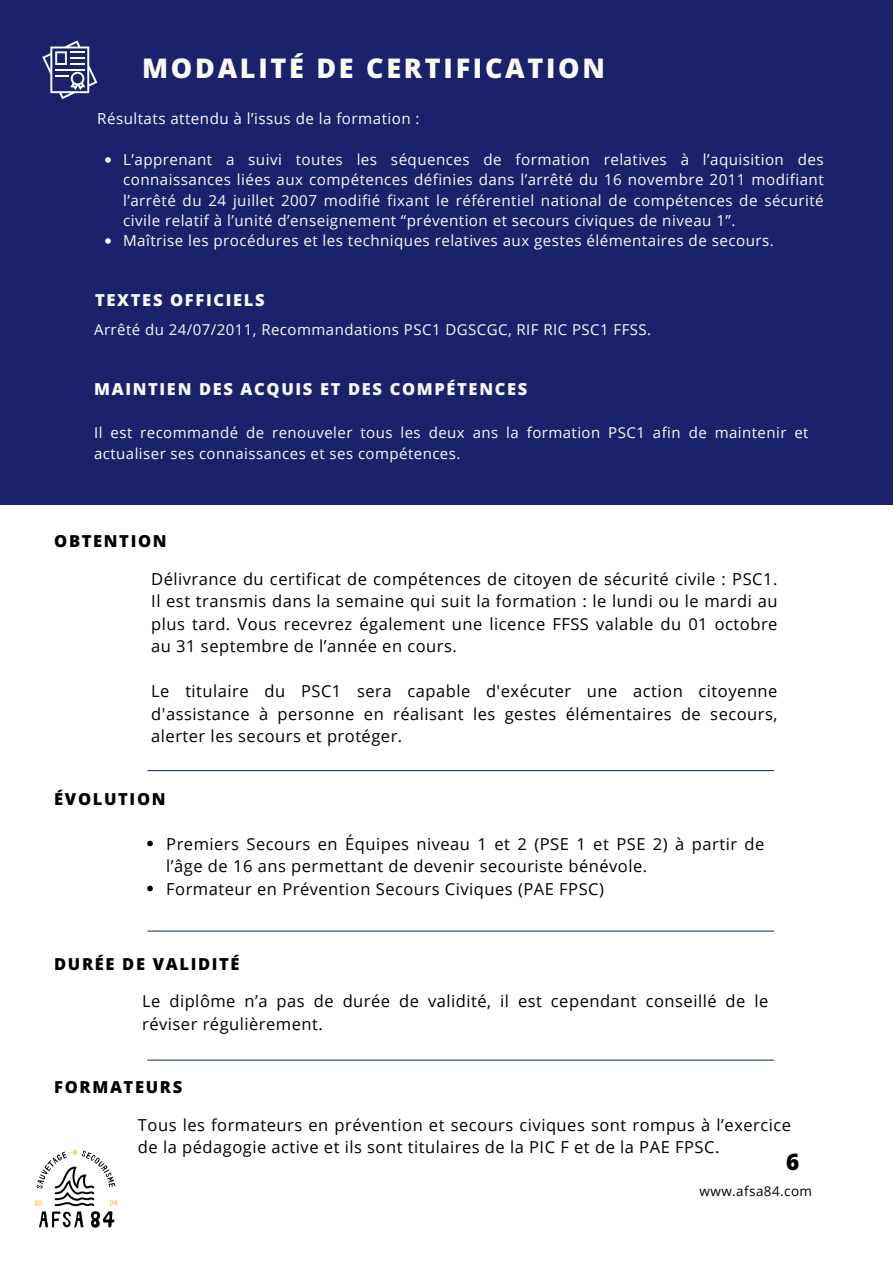
<style>
.page{position:relative;width:894px;height:1264px;background:#fff}
.page>*{position:absolute;margin:0;border:0;box-sizing:border-box;transform-origin:0 0}
.t1{font:800 27px "Open Sans";letter-spacing:.1em;color:#fafaf8}
.t2{font:800 22.5px "Open Sans";color:#000}
.t3{font:16.5px/22.5px "Open Sans";letter-spacing:.03em;color:#000}
.t4{font:800 16.5px "Open Sans";letter-spacing:.1em;color:#fafaf8}
.t5{font:800 16.5px "Open Sans";letter-spacing:.1em;color:#000}
.t6{font:15.15px/20.2px "Open Sans";letter-spacing:.03em;color:#fafaf8;text-align:justify}
.t7{font:15px/20.2px "Open Sans";letter-spacing:.03em;color:#fafaf8}
.t8{font:13.5px "Open Sans";letter-spacing:.03em;color:#000}
</style>
<div class="page">
<div style="left:0;top:0;width:892px;height:505px;background:#1b226c"></div>
<svg style="left:105px;top:157px;width:6px;height:6px"></svg>
<svg style="left:105px;top:238px;width:6px;height:6px"></svg>
<svg style="left:42px;top:40px;width:55px;height:59px"></svg>
<svg style="left:35px;top:1149px;width:82px;height:78px"></svg>
<hr style="left:147px;top:770px;width:626px;height:1px;background:#26407a">
<hr style="left:147px;top:930px;width:626px;height:1px;background:#26407a">
<svg style="left:147px;top:840px;width:6px;height:6px"></svg>
<svg style="left:147px;top:885px;width:6px;height:6px"></svg>
<hr style="left:147px;top:1059px;width:626px;height:1px;background:#26407a">
<p class="t1" style="left:142px;top:49px;width:464px">MODALITÉ DE CERTIFICATION</p>
<h1 class="t6" style="left:97px;top:108px;width:324px">Résultats attendu à l’issus de la formation :</h1>
<h3 class="t6" style="left:123px;top:149px;width:702px">L’apprenant a suivi toutes les séquences de formation relatives à l’aquisition des connaissances liées aux compétences définies dans l’arrêté du 16 novembre 2011 modifiant l’arrêté du 24 juillet 2007 modifié fixant le référentiel national de compétences de sécurité civile relatif à l’unité d’enseignement “prévention et secours civiques de niveau 1”.</h3>
<p class="t6" style="left:123px;top:230px;width:652px">Maîtrise les procédures et les techniques relatives aux gestes élémentaires de secours.</p>
<p class="t4" style="left:95px;top:288px;width:171px">TEXTES OFFICIELS</p>
<h3 class="t7" style="left:94px;top:319px;width:558px">Arrêté du 24/07/2011, Recommandations PSC1 DGSCGC, RIF RIC PSC1 FFSS.</h3>
<p class="t4" style="left:94px;top:377px;width:434px">MAINTIEN DES ACQUIS ET DES COMPÉTENCES</p>
<h2 class="t7" style="left:94px;top:422px;width:715px">Il est recommandé de renouveler tous les deux ans la formation PSC1 afin de maintenir et actualiser ses connaissances et ses compétences.</h2>
<p class="t5" style="left:54px;top:529px;width:114px">OBTENTION</p>
<h3 class="t3" style="left:151px;top:567px;width:627px;text-align:justify">Délivrance du certificat de compétences de citoyen de sécurité civile : PSC1.<br>Il est transmis dans la semaine qui suit la formation : le lundi ou le mardi au plus tard. Vous recevrez également une licence FFSS valable du 01 octobre au 31 septembre de l’année en cours.</h3>
<h2 class="t3" style="left:151px;top:679px;width:627px;text-align:justify">Le titulaire du PSC1 sera capable d'exécuter une action citoyenne d'assistance à personne en réalisant les gestes élémentaires de secours, alerter les secours et protéger.</h2>
<p class="t5" style="left:54px;top:787px;width:113px">ÉVOLUTION</p>
<h3 class="t3" style="left:166px;top:832px;width:599px">Premiers Secours en Équipes niveau 1 et 2 (PSE 1 et PSE 2) à partir de l’âge de 16 ans permettant de devenir secouriste bénévole.</h3>
<h3 class="t3" style="left:166px;top:877px;width:439px">Formateur en Prévention Secours Civiques (PAE FPSC)</h3>
<h2 class="t5" style="left:54px;top:952px;width:187px">DURÉE DE VALIDITÉ</h2>
<h2 class="t3" style="left:142px;top:989px;width:627px">Le diplôme n’a pas de durée de validité, il est cependant conseillé de le réviser régulièrement.</h2>
<h3 class="t5" style="left:54px;top:1075px;width:129px">FORMATEURS</h3>
<h2 class="t3" style="left:138px;top:1113px;width:654px">Tous les formateurs en prévention et secours civiques sont rompus à l’exercice de la pédagogie active et ils sont titulaires de la PIC F et de la PAE FPSC.</h2>
<h2 class="t2" style="left:786px;top:1145px;width:15px">6</h2>
<h3 class="t8" style="left:699px;top:1181px;width:114px">www.afsa84.com</h3>
</div>
